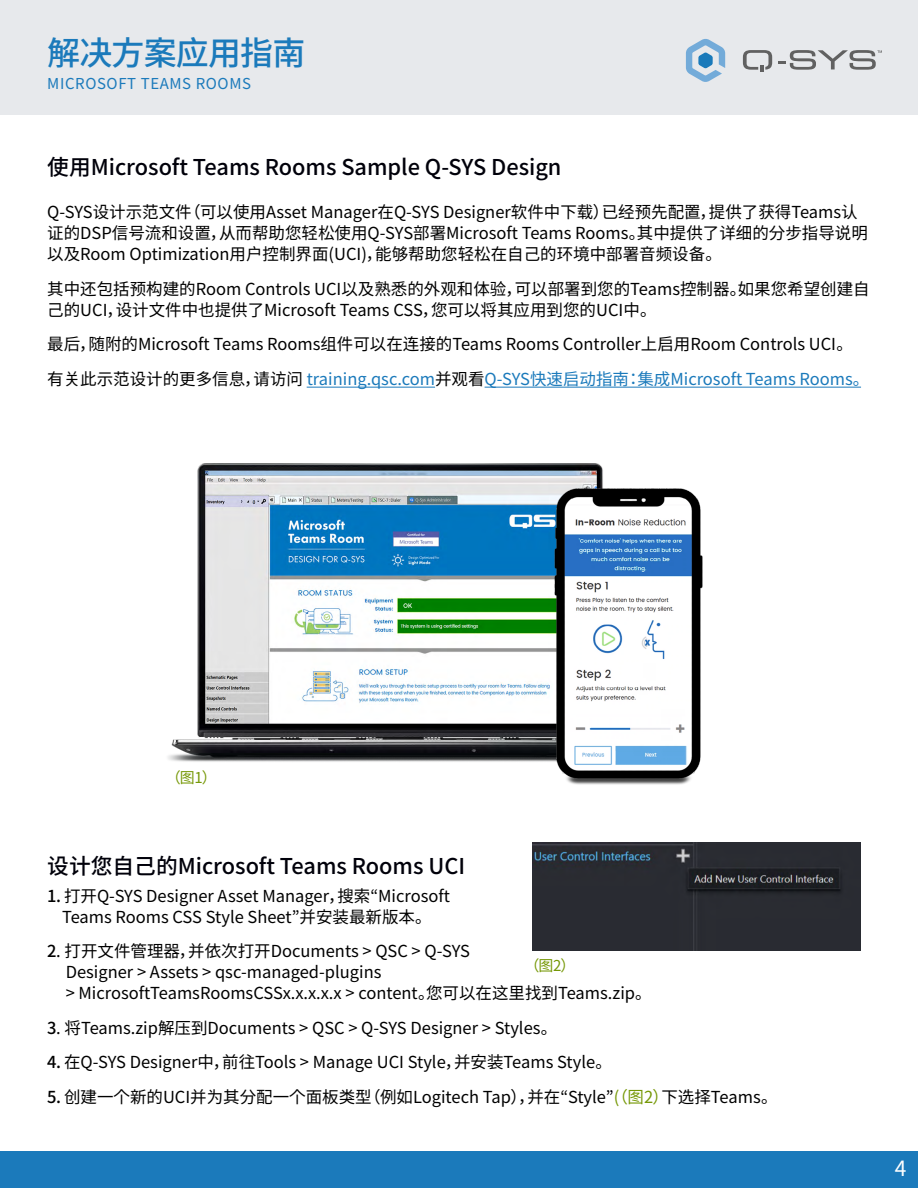
<style>
.page{position:relative;width:918px;height:1188px;background:#fff}
.page>*{position:absolute;margin:0;border:0;box-sizing:border-box;transform-origin:0 0}
.t1{font:500 33px "Noto Sans CJ Kjp";letter-spacing:-.025em;color:#1b7abb}
.t2{font:500 21.75px "Noto Sans CJ Kjp";color:#00000a}
.t3{font:21px "Noto Sans CJ Kjp";color:#fff}
.t4{font:16.5px/21px "Noto Sans CJ Kjp";color:#000}
.t5{font:15px "Noto Sans CJ Kjp";letter-spacing:.04em;color:#1b7abb}
.t6{font:15px "Noto Sans CJ Kjp";color:#769807}
.s1{color:#1b7abb}
.s2{font-weight:500}
.s3{color:#769807}
</style>
<div class="page">
<div style="left:0;top:0;width:918px;height:114px;background:#e7e9ec"></div>
<div style="left:0;top:1151px;width:918px;height:37px;background:#1b7abb"></div>
<svg style="left:686px;top:39px;width:39px;height:43px"></svg>
<svg style="left:743px;top:50px;width:29px;height:22px"></svg>
<svg style="left:778px;top:50px;width:104px;height:20px"></svg>
<hr style="left:307px;top:387px;width:128px;height:1px;background:#1b7abb">
<hr style="left:485px;top:387px;width:376px;height:1px;background:#1b7abb">
<img style="left:168px;top:463px;width:435px;height:299px">
<img style="left:541px;top:478px;width:162px;height:307px">
<img style="left:532px;top:842px;width:328px;height:108px">
<h1 class="t1" style="left:47px;top:34px;width:260px">解决方案应用指南</h1>
<p class="t5" style="left:47px;top:75px;width:205px">MICROSOFT TEAMS ROOMS</p>
<h2 class="t2" style="left:47px;top:155px;width:516px">使用Microsoft Teams Rooms Sample Q-SYS Design</h2>
<p class="t4" style="left:47px;top:202px;width:822px">Q-SYS设计示范文件（可以使用Asset Manager在Q-SYS Designer软件中下载）已经预先配置，提供了获得Teams认证的DSP信号流和设置，从而帮助您轻松使用Q-SYS部署Microsoft Teams Rooms。其中提供了详细的分步指导说明以及Room Optimization用户控制界面(UCI)，能够帮助您轻松在自己的环境中部署音频设备。</p>
<p class="t4" style="left:47px;top:279px;width:824px">其中还包括预构建的Room Controls UCI以及熟悉的外观和体验，可以部署到您的Teams控制器。如果您希望创建自己的UCI，设计文件中也提供了Microsoft Teams CSS，您可以将其应用到您的UCI中。</p>
<p class="t4" style="left:47px;top:327px;width:824px;line-height:34.5px">最后，随附的Microsoft Teams Rooms组件可以在连接的Teams Rooms Controller上启用Room Controls UCI。有关此示范设计的更多信息，请访问 <span class="s1">training.qsc.com</span>并观看<span class="s1">Q-SYS快速启动指南：集成Microsoft Teams Rooms。</span></p>
<p class="t6" style="left:166px;top:769px;width:53px">（图1）</p>
<h2 class="t2" style="left:47px;top:854px;width:419px">设计您自己的Microsoft Teams Rooms UCI</h2>
<p class="t4" style="left:47px;top:886px;width:404px;text-align:center"><span class="s2">1.</span> 打开Q-SYS Designer Asset Manager，搜索“Microsoft<br>Teams Rooms CSS Style Sheet”并安装最新版本。</p>
<p class="t4" style="left:66px;top:941px;width:588px;text-indent:-18px"><span class="s2">2</span>. 打开文件管理器，并依次打开Documents &gt; QSC &gt; Q-SYS<br>Designer &gt; Assets &gt; qsc-managed-plugins<br>&gt; MicrosoftTeamsRoomsCSSx.x.x.x.x &gt; content。您可以在这里找到Teams.zip。</p>
<p class="t4" style="left:47px;top:1018px;width:511px"><span class="s2">3</span>. 将Teams.zip解压到Documents &gt; QSC &gt; Q-SYS Designer &gt; Styles。</p>
<p class="t4" style="left:47px;top:1052px;width:566px"><span class="s2">4.</span> 在Q-SYS Designer中，前往Tools &gt; Manage UCI Style，并安装Teams Style。</p>
<p class="t4" style="left:47px;top:1087px;width:732px"><span class="s2">5.</span> 创建一个新的UCI并为其分配一个面板类型（例如Logitech Tap），并在“Style”<span class="s3">(（图2）</span>下选择Teams。</p>
<p class="t6" style="left:524px;top:957px;width:53px">（图2）</p>
<p class="t3" style="left:895px;top:1157px;width:13px">4</p>
</div>
